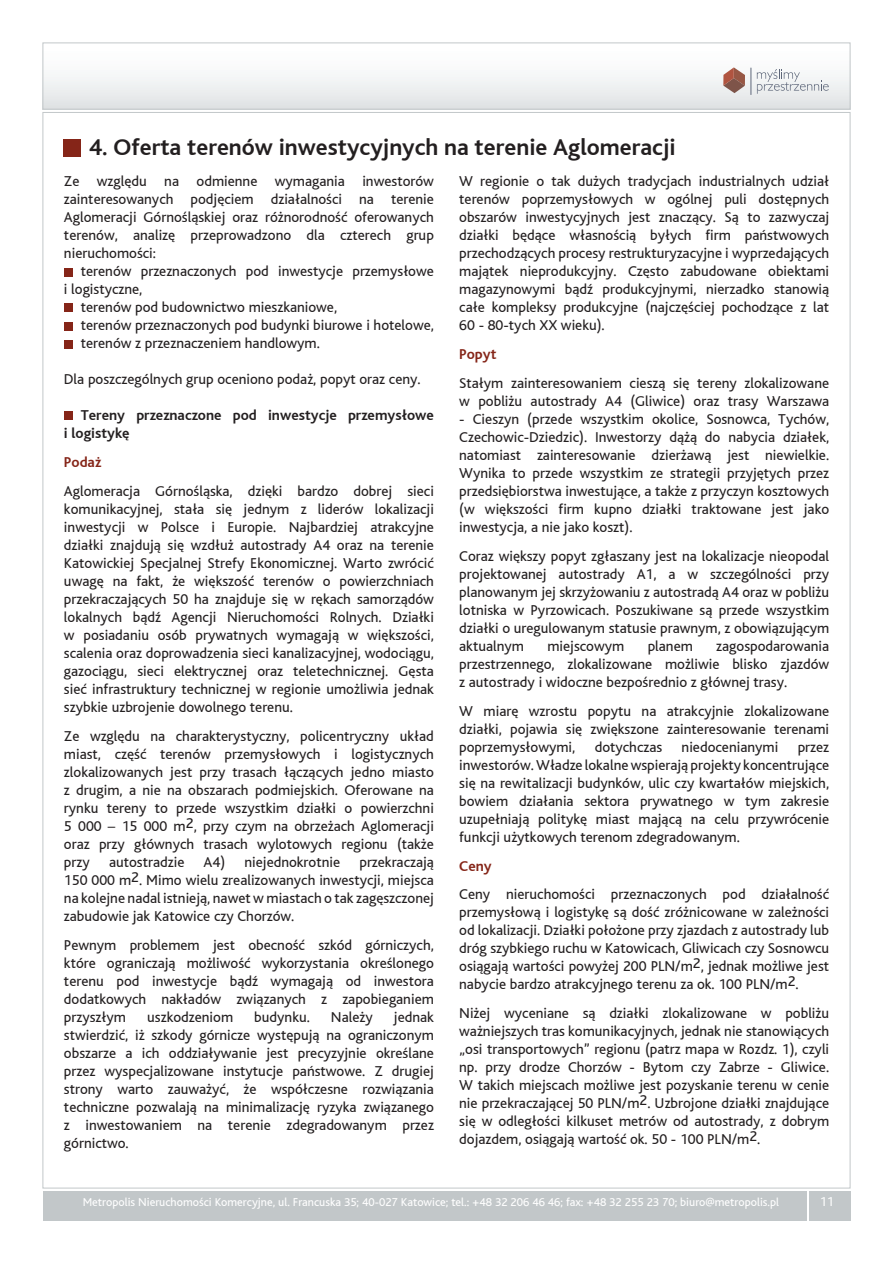
<style>
.page{position:relative;width:893px;height:1263px;background:#fff}
.page>*{position:absolute;margin:0;border:0;box-sizing:border-box;transform-origin:0 0}
.t1{font:700 24px "Bliss";color:#231f20}
.t2{font:15px/18px "Bliss";color:#231f20;text-align:justify}
.t3{font:700 15px/18px "Bliss";color:#231f20}
.t4{font:700 15px "Bliss";color:#852518}
.t5{font:13.5px "Bliss";color:#fff}
.t6{font:12px "Bliss";color:#fff}
</style>
<div class="page">
<div style="left:43px;top:1191px;width:807px;height:29px;background:#c2c7c9"></div>
<div style="left:43px;top:43px;width:807px;height:66px;background:linear-gradient(to bottom,#fff,#e2e5e6)"></div>
<div style="left:43px;top:43px;width:807px;height:67px;border:1px solid #c2c7c9"></div>
<svg style="left:808px;top:1191px;width:1px;height:29px"></svg>
<div style="left:64px;top:139px;width:17px;height:17px;background:#852518"></div>
<div style="left:64px;top:268px;width:8px;height:8px;background:#852518"></div>
<div style="left:64px;top:303px;width:8px;height:9px;background:#852518"></div>
<div style="left:64px;top:322px;width:8px;height:8px;background:#852518"></div>
<div style="left:64px;top:340px;width:8px;height:8px;background:#852518"></div>
<div style="left:64px;top:411px;width:8px;height:9px;background:#852518"></div>
<svg style="left:723px;top:67px;width:22px;height:26px"></svg>
<svg style="left:751px;top:68px;width:78px;height:27px"></svg>
<h1 class="t1" style="left:89px;top:134px;width:588px">4. Oferta terenów inwestycyjnych na terenie Aglomeracji</h1>
<p class="t2" style="left:459px;top:172px;width:371px">W regionie o tak dużych tradycjach industrialnych udział terenów poprzemysłowych w ogólnej puli dostępnych obszarów inwestycyjnych jest znaczący. Są to zazwyczaj działki będące własnością byłych firm państwowych przechodzących procesy restrukturyzacyjne i wyprzedających majątek nieprodukcyjny. Często zabudowane obiektami magazynowymi bądź produkcyjnymi, nierzadko stanowią całe kompleksy produkcyjne (najczęściej pochodzące z lat 60 - 80-tych XX wieku).</p>
<p class="t4" style="left:459px;top:346px;width:39px">Popyt</p>
<p class="t2" style="left:459px;top:374px;width:371px">Stałym zainteresowaniem cieszą się tereny zlokalizowane w pobliżu autostrady A4 (Gliwice) oraz trasy Warszawa</p>
<p class="t2" style="left:459px;top:410px;width:371px">- Cieszyn (przede wszystkim okolice, Sosnowca, Tychów, Czechowic-Dziedzic). Inwestorzy dążą do nabycia działek, natomiast zainteresowanie dzierżawą jest niewielkie.<br>Wynika to przede wszystkim ze strategii przyjętych przez przedsiębiorstwa inwestujące, a także z przyczyn kosztowych (w większości firm kupno działki traktowane jest jako inwestycja, a nie jako koszt).</p>
<p class="t2" style="left:459px;top:547px;width:371px">Coraz większy popyt zgłaszany jest na lokalizacje nieopodal projektowanej autostrady A1, a w szczególności przy planowanym jej skrzyżowaniu z autostradą A4 oraz w pobliżu lotniska w Pyrzowicach. Poszukiwane są przede wszystkim działki o uregulowanym statusie prawnym, z obowiązującym aktualnym</p>
<p class="t2" style="left:64px;top:172px;width:371px">Ze względu na odmienne wymagania inwestorów zainteresowanych podjęciem działalności na terenie Aglomeracji Górnośląskiej oraz różnorodność oferowanych terenów, analizę przeprowadzono dla czterech grup nieruchomości:</p>
<p class="t2" style="left:81px;top:262px;width:355px">terenów przeznaczonych pod inwestycje przemysłowe</p>
<p class="t2" style="left:64px;top:280px;width:80px">i logistyczne,</p>
<p class="t2" style="left:81px;top:298px;width:258px">terenów pod budownictwo mieszkaniowe,</p>
<p class="t2" style="left:81px;top:316px;width:355px">terenów przeznaczonych pod budynki biurowe i hotelowe,</p>
<p class="t2" style="left:81px;top:334px;width:241px">terenów z przeznaczeniem handlowym.</p>
<p class="t2" style="left:64px;top:370px;width:358px">Dla poszczególnych grup oceniono podaż, popyt oraz ceny.</p>
<p class="t3" style="left:64px;top:406px;width:371px;text-indent:17px">Tereny przeznaczone pod inwestycje przemysłowe i logistykę</p>
<p class="t4" style="left:64px;top:454px;width:39px">Podaż</p>
<p class="t2" style="left:64px;top:482px;width:371px">Aglomeracja Górnośląska, dzięki bardzo dobrej sieci komunikacyjnej, stała się jednym z liderów lokalizacji inwestycji w Polsce i Europie. Najbardziej atrakcyjne działki znajdują się wzdłuż autostrady A4 oraz na terenie Katowickiej Specjalnej Strefy Ekonomicznej. Warto zwrócić uwagę na fakt, że większość terenów o powierzchniach przekraczających 50 ha znajduje się w rękach samorządów lokalnych bądź Agencji Nieruchomości Rolnych. Działki w posiadaniu osób prywatnych wymagają w większości, scalenia oraz doprowadzenia sieci kanalizacyjnej, wodociągu, gazociągu, sieci elektrycznej oraz teletechnicznej. Gęsta sieć infrastruktury technicznej w regionie umożliwia jednak szybkie uzbrojenie dowolnego terenu.</p>
<p class="t2" style="left:64px;top:727px;width:371px">Ze względu na charakterystyczny, policentryczny układ miast, część terenów przemysłowych i logistycznych zlokalizowanych jest przy trasach łączących jedno miasto z drugim, a nie na obszarach podmiejskich. Oferowane na rynku tereny to przede wszystkim działki o powierzchni 5 000 – 15 000 m2, przy czym na obrzeżach Aglomeracji oraz przy głównych trasach wylotowych regionu (także przy</p>
<p class="t2" style="left:459px;top:637px;width:371px;text-indent:257px">zagospodarowania przestrzennego, zlokalizowane możliwie blisko zjazdów z autostrady i widoczne bezpośrednio z głównej trasy.</p>
<p class="t2" style="left:459px;top:702px;width:371px">W miarę wzrostu popytu na atrakcyjnie zlokalizowane działki, pojawia się zwiększone zainteresowanie terenami poprzemysłowymi,</p>
<p class="t2" style="left:547px;top:637px;width:78px">miejscowym</p>
<p class="t2" style="left:648px;top:637px;width:47px">planem</p>
<p class="t2" style="left:595px;top:738px;width:69px">dotychczas</p>
<p class="t2" style="left:682px;top:738px;width:98px">niedocenianymi</p>
<p class="t2" style="left:459px;top:738px;width:371px;text-indent:338px">przez inwestorów. Władze lokalne wspierają projekty koncentrujące się na rewitalizacji budynków, ulic czy kwartałów miejskich, bowiem działania sektora prywatnego w tym zakresie uzupełniają politykę miast mającą na celu przywrócenie funkcji użytkowych terenom zdegradowanym.</p>
<p class="t4" style="left:459px;top:857px;width:34px">Ceny</p>
<p class="t2" style="left:459px;top:885px;width:371px">Ceny nieruchomości przeznaczonych pod działalność przemysłową i logistykę są dość zróżnicowane w zależności od lokalizacji. Działki położone przy zjazdach z autostrady lub dróg szybkiego ruchu w Katowicach, Gliwicach czy Sosnowcu osiągają wartości powyżej 200 PLN/m2, jednak możliwe jest nabycie bardzo atrakcyjnego terenu za ok. 100 PLN/m2.</p>
<p class="t2" style="left:459px;top:1004px;width:371px">Niżej wyceniane są działki zlokalizowane w pobliżu ważniejszych tras komunikacyjnych, jednak nie stanowiących „osi transportowych” regionu (patrz mapa w Rozdz. 1), czyli np. przy drodze Chorzów - Bytom czy Zabrze - Gliwice.<br>W takich miejscach możliwe jest pozyskanie terenu w cenie nie przekraczającej 50 PLN/m2. Uzbrojone działki znajdujące się w odległości kilkuset metrów od autostrady, z dobrym dojazdem, osiągają wartość ok. 50 - 100 PLN/m2.</p>
<p class="t2" style="left:109px;top:853px;width:77px">autostradzie</p>
<p class="t2" style="left:204px;top:853px;width:138px">A4) niejednokrotnie</p>
<p class="t2" style="left:64px;top:853px;width:371px;text-indent:295px">przekraczają 150 000 m2. Mimo wielu zrealizowanych inwestycji, miejsca na kolejne nadal istnieją, nawet w miastach o tak zagęszczonej zabudowie jak Katowice czy Chorzów.</p>
<p class="t2" style="left:64px;top:936px;width:371px">Pewnym problemem jest obecność szkód górniczych, które ograniczają możliwość wykorzystania określonego terenu pod inwestycje bądź wymagają od inwestora dodatkowych nakładów związanych z zapobieganiem przyszłym</p>
<p class="t2" style="left:64px;top:1008px;width:371px;text-indent:330px">jednak stwierdzić, iż szkody górnicze występują na ograniczonym obszarze a ich oddziaływanie jest precyzyjnie określane przez wyspecjalizowane instytucje państwowe. Z drugiej strony warto zauważyć, że współczesne rozwiązania techniczne pozwalają na minimalizację ryzyka związanego z inwestowaniem na terenie zdegradowanym przez górnictwo.</p>
<p class="t2" style="left:147px;top:1008px;width:87px">uszkodzeniom</p>
<p class="t2" style="left:254px;top:1008px;width:57px">budynku.</p>
<p class="t2" style="left:331px;top:1008px;width:43px">Należy</p>
<p class="t6" style="left:83px;top:1195px;width:698px">Metropolis Nieruchomości Komercyjne, ul. Francuska 35; 40-027 Katowice; tel.: +48 32 206 46 46; fax: +48 32 255 23 70; biuro@metropolis.pl</p>
<p class="t5" style="left:820px;top:1194px;width:16px">11</p>
</div>
